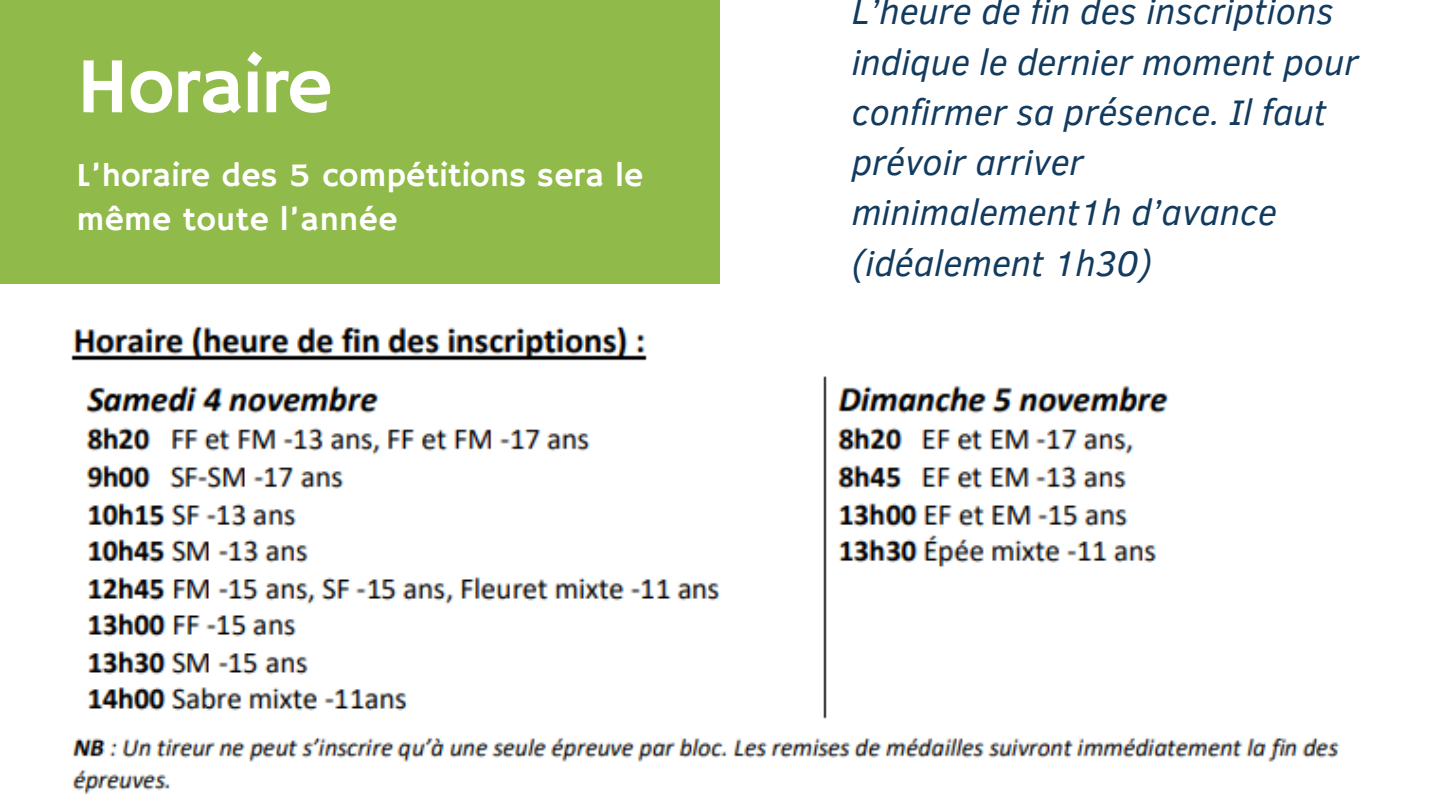
<style>
.page{position:relative;width:1440px;height:810px;background:#fff}
.page>*{position:absolute;margin:0;border:0;box-sizing:border-box;transform-origin:0 0}
.t1{font:79.7px "Hammersmith One";letter-spacing:-.02em;color:#fff}
.t2{font:italic 36.4px/50.2px "Clear Sans";color:#123b5f}
.t3{font:33.5px/43.5px "Hammersmith One";color:#fff}
</style>
<div class="page">
<div style="left:0;top:0;width:720px;height:284px;background:#90ba49"></div>
<img style="left:71px;top:325px;width:1269px;height:469px">
<p class="t1" style="left:76px;top:41px;width:258px">Horaire</p>
<p class="t3" style="left:76px;top:155px;width:568px">L’horaire des 5 compétitions sera le même toute l’année</p>
<p class="t2" style="left:852px;top:-15px;width:508px">L’heure de fin des inscriptions indique le dernier moment pour confirmer sa présence. Il faut prévoir arriver minimalement1h d’avance (idéalement 1h30)</p>
</div>
